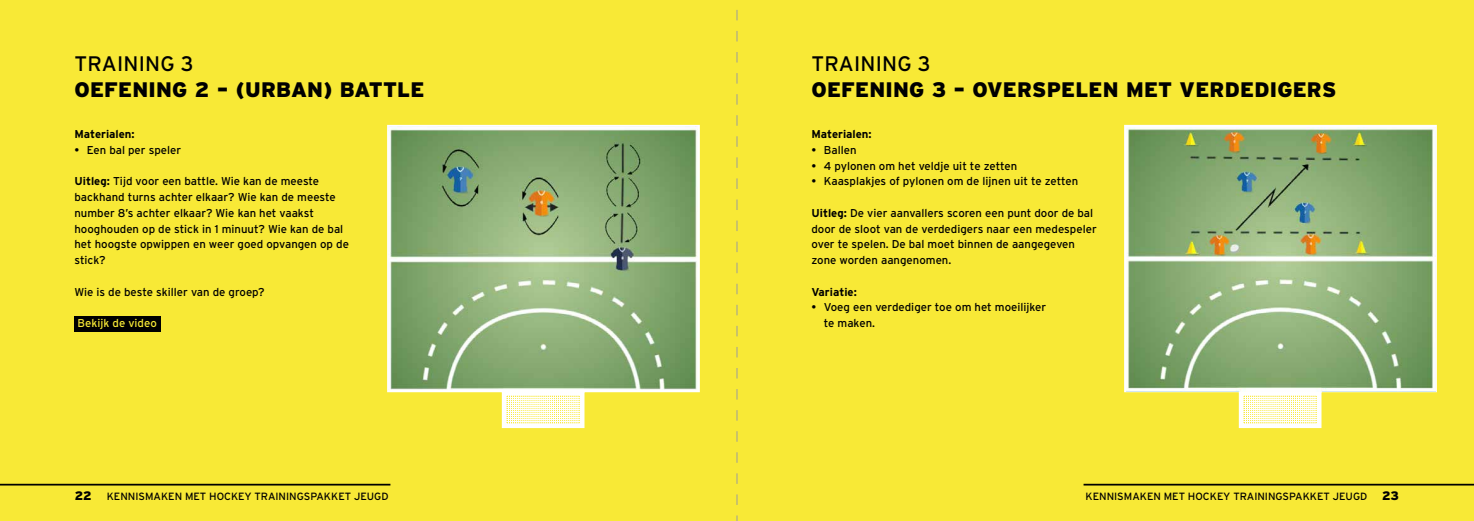
<style>
.page{position:relative;width:1474px;height:521px;background:#fff}
.page>*{position:absolute;margin:0;border:0;box-sizing:border-box;transform-origin:0 0}
.t1{font:900 21px "Interstate";letter-spacing:.01em;color:#000}
.t2{font:21px "Interstate";letter-spacing:.01em;color:#000}
.t3{font:11.38px/15.8px "Interstate";color:#000}
.t4{font:700 11.38px "Interstate";color:#000}
.t5{font:11.38px "Interstate";color:#f8e936}
.t6{font:10.5px "Interstate";color:#000}
.s1{font-weight:700}
.s2{font-weight:900;font-size:12.25px}
</style>
<div class="page">
<div style="left:0;top:0;width:737px;height:521px;background:#f8e936"></div>
<svg style="left:387px;top:124px;width:313px;height:305px"></svg>
<hr style="left:508px;top:395px;width:1px;height:30px;background:#fff">
<hr style="left:510px;top:395px;width:1px;height:30px;background:#fff">
<hr style="left:512px;top:395px;width:1px;height:30px;background:#fff">
<hr style="left:514px;top:395px;width:1px;height:30px;background:#fff">
<hr style="left:516px;top:395px;width:1px;height:30px;background:#fff">
<hr style="left:518px;top:395px;width:1px;height:30px;background:#fff">
<hr style="left:520px;top:395px;width:1px;height:30px;background:#fff">
<hr style="left:522px;top:395px;width:1px;height:30px;background:#fff">
<hr style="left:524px;top:395px;width:1px;height:30px;background:#fff">
<hr style="left:526px;top:395px;width:1px;height:30px;background:#fff">
<hr style="left:528px;top:395px;width:1px;height:30px;background:#fff">
<hr style="left:531px;top:395px;width:1px;height:30px;background:#fff">
<hr style="left:533px;top:395px;width:1px;height:30px;background:#fff">
<hr style="left:535px;top:395px;width:1px;height:30px;background:#fff">
<hr style="left:537px;top:395px;width:1px;height:30px;background:#fff">
<hr style="left:539px;top:395px;width:1px;height:30px;background:#fff">
<hr style="left:541px;top:395px;width:1px;height:30px;background:#fff">
<hr style="left:543px;top:395px;width:1px;height:30px;background:#fff">
<hr style="left:545px;top:395px;width:1px;height:30px;background:#fff">
<hr style="left:547px;top:395px;width:1px;height:30px;background:#fff">
<hr style="left:549px;top:395px;width:1px;height:30px;background:#fff">
<hr style="left:551px;top:395px;width:1px;height:30px;background:#fff">
<hr style="left:553px;top:395px;width:1px;height:30px;background:#fff">
<hr style="left:555px;top:395px;width:1px;height:30px;background:#fff">
<hr style="left:557px;top:395px;width:1px;height:30px;background:#fff">
<hr style="left:559px;top:395px;width:1px;height:30px;background:#fff">
<hr style="left:561px;top:395px;width:1px;height:30px;background:#fff">
<hr style="left:563px;top:395px;width:1px;height:30px;background:#fff">
<hr style="left:565px;top:395px;width:1px;height:30px;background:#fff">
<hr style="left:567px;top:395px;width:1px;height:30px;background:#fff">
<hr style="left:569px;top:395px;width:1px;height:30px;background:#fff">
<hr style="left:571px;top:395px;width:1px;height:30px;background:#fff">
<hr style="left:573px;top:395px;width:1px;height:30px;background:#fff">
<hr style="left:575px;top:395px;width:1px;height:30px;background:#fff">
<hr style="left:577px;top:395px;width:1px;height:30px;background:#fff">
<hr style="left:506px;top:421px;width:75px;height:1px;background:#fff">
<hr style="left:506px;top:419px;width:75px;height:1px;background:#fff">
<hr style="left:506px;top:417px;width:75px;height:1px;background:#fff">
<hr style="left:506px;top:415px;width:75px;height:1px;background:#fff">
<hr style="left:506px;top:413px;width:75px;height:1px;background:#fff">
<hr style="left:506px;top:411px;width:75px;height:1px;background:#fff">
<hr style="left:506px;top:409px;width:75px;height:1px;background:#fff">
<hr style="left:506px;top:407px;width:75px;height:1px;background:#fff">
<hr style="left:506px;top:405px;width:75px;height:1px;background:#fff">
<hr style="left:506px;top:403px;width:75px;height:1px;background:#fff">
<hr style="left:506px;top:401px;width:75px;height:1px;background:#fff">
<hr style="left:506px;top:399px;width:75px;height:1px;background:#fff">
<hr style="left:506px;top:397px;width:75px;height:1px;background:#fff">
<div style="left:74px;top:316px;width:87px;height:16px;background:#000"></div>
<img style="left:389px;top:127px;width:308px;height:262px">
<div style="left:737px;top:0;width:736px;height:521px;background:#f8e936"></div>
<svg style="left:1124px;top:124px;width:313px;height:305px"></svg>
<hr style="left:1245px;top:395px;width:1px;height:30px;background:#fff">
<hr style="left:1247px;top:395px;width:1px;height:30px;background:#fff">
<hr style="left:1249px;top:395px;width:1px;height:30px;background:#fff">
<hr style="left:1251px;top:395px;width:1px;height:30px;background:#fff">
<hr style="left:1253px;top:395px;width:1px;height:30px;background:#fff">
<hr style="left:1255px;top:395px;width:1px;height:30px;background:#fff">
<hr style="left:1257px;top:395px;width:1px;height:30px;background:#fff">
<hr style="left:1259px;top:395px;width:1px;height:30px;background:#fff">
<hr style="left:1261px;top:395px;width:1px;height:30px;background:#fff">
<hr style="left:1263px;top:395px;width:1px;height:30px;background:#fff">
<hr style="left:1265px;top:395px;width:1px;height:30px;background:#fff">
<hr style="left:1267px;top:395px;width:1px;height:30px;background:#fff">
<hr style="left:1269px;top:395px;width:1px;height:30px;background:#fff">
<hr style="left:1271px;top:395px;width:1px;height:30px;background:#fff">
<hr style="left:1273px;top:395px;width:1px;height:30px;background:#fff">
<hr style="left:1275px;top:395px;width:1px;height:30px;background:#fff">
<hr style="left:1277px;top:395px;width:1px;height:30px;background:#fff">
<hr style="left:1279px;top:395px;width:1px;height:30px;background:#fff">
<hr style="left:1281px;top:395px;width:1px;height:30px;background:#fff">
<hr style="left:1283px;top:395px;width:1px;height:30px;background:#fff">
<hr style="left:1286px;top:395px;width:1px;height:30px;background:#fff">
<hr style="left:1288px;top:395px;width:1px;height:30px;background:#fff">
<hr style="left:1290px;top:395px;width:1px;height:30px;background:#fff">
<hr style="left:1292px;top:395px;width:1px;height:30px;background:#fff">
<hr style="left:1294px;top:395px;width:1px;height:30px;background:#fff">
<hr style="left:1296px;top:395px;width:1px;height:30px;background:#fff">
<hr style="left:1298px;top:395px;width:1px;height:30px;background:#fff">
<hr style="left:1300px;top:395px;width:1px;height:30px;background:#fff">
<hr style="left:1302px;top:395px;width:1px;height:30px;background:#fff">
<hr style="left:1304px;top:395px;width:1px;height:30px;background:#fff">
<hr style="left:1306px;top:395px;width:1px;height:30px;background:#fff">
<hr style="left:1308px;top:395px;width:1px;height:30px;background:#fff">
<hr style="left:1310px;top:395px;width:1px;height:30px;background:#fff">
<hr style="left:1312px;top:395px;width:1px;height:30px;background:#fff">
<hr style="left:1314px;top:395px;width:1px;height:30px;background:#fff">
<hr style="left:1243px;top:421px;width:74px;height:1px;background:#fff">
<hr style="left:1243px;top:419px;width:74px;height:1px;background:#fff">
<hr style="left:1243px;top:417px;width:74px;height:1px;background:#fff">
<hr style="left:1243px;top:415px;width:74px;height:1px;background:#fff">
<hr style="left:1243px;top:413px;width:74px;height:1px;background:#fff">
<hr style="left:1243px;top:411px;width:74px;height:1px;background:#fff">
<hr style="left:1243px;top:409px;width:74px;height:1px;background:#fff">
<hr style="left:1243px;top:407px;width:74px;height:1px;background:#fff">
<hr style="left:1243px;top:405px;width:74px;height:1px;background:#fff">
<hr style="left:1243px;top:403px;width:74px;height:1px;background:#fff">
<hr style="left:1243px;top:401px;width:74px;height:1px;background:#fff">
<hr style="left:1243px;top:399px;width:74px;height:1px;background:#fff">
<hr style="left:1243px;top:397px;width:74px;height:1px;background:#fff">
<img style="left:1126px;top:127px;width:308px;height:265px">
<hr style="left:0;top:484px;width:390px;height:1px;background:#000">
<hr style="left:1083px;top:484px;width:390px;height:1px;background:#000">
<svg style="left:736px;top:10px;width:1px;height:511px"></svg>
<h1 class="t2" style="left:74px;top:51px;width:121px">TRAINING 3</h1>
<h1 class="t1" style="left:74px;top:76px;width:351px">OEFENING 2 – (URBAN) BATTLE</h1>
<p class="t4" style="left:74px;top:127px;width:62px">Materialen:</p>
<p class="t3" style="left:74px;top:142px;width:108px">• Een bal per speler</p>
<p class="t3" style="left:74px;top:173px;width:276px"><span class="s1">Uitleg:</span> Tijd voor een battle. Wie kan de meeste backhand turns achter elkaar? Wie kan de meeste number 8’s achter elkaar? Wie kan het vaakst hooghouden op de stick in 1 minuut? Wie kan de bal het hoogste opwippen en weer goed opvangen op de stick?</p>
<p class="t3" style="left:74px;top:284px;width:192px">Wie is de beste skiller van de groep?</p>
<p class="t5" style="left:77px;top:316px;width:81px">Bekijk de video</p>
<h1 class="t2" style="left:811px;top:51px;width:121px">TRAINING 3</h1>
<h1 class="t1" style="left:811px;top:76px;width:526px">OEFENING 3 – OVERSPELEN MET VERDEDIGERS</h1>
<p class="t4" style="left:811px;top:127px;width:62px">Materialen:</p>
<p class="t3" style="left:811px;top:142px;width:47px">• Ballen</p>
<p class="t3" style="left:811px;top:158px;width:207px">• 4 pylonen om het veldje uit te zetten</p>
<p class="t3" style="left:811px;top:173px;width:268px">• Kaasplakjes of pylonen om de lijnen uit te zetten</p>
<p class="t3" style="left:811px;top:205px;width:287px"><span class="s1">Uitleg:</span> De vier aanvallers scoren een punt door de bal door de sloot van de verdedigers naar een medespeler over te spelen. De bal moet binnen de aangegeven zone worden aangenomen.</p>
<p class="t4" style="left:811px;top:285px;width:47px">Variatie:</p>
<p class="t3" style="left:823px;top:299px;width:224px;text-indent:-12px">• Voeg een verdediger toe om het moeilijker te maken.</p>
<p class="t6" style="left:75px;top:489px;width:315px"><span class="s2">22</span> KENNISMAKEN MET HOCKEY TRAININGSPAKKET JEUGD</p>
<p class="t6" style="left:1085px;top:489px;width:315px">KENNISMAKEN MET HOCKEY TRAININGSPAKKET JEUGD <span class="s2">23</span></p>
</div>
